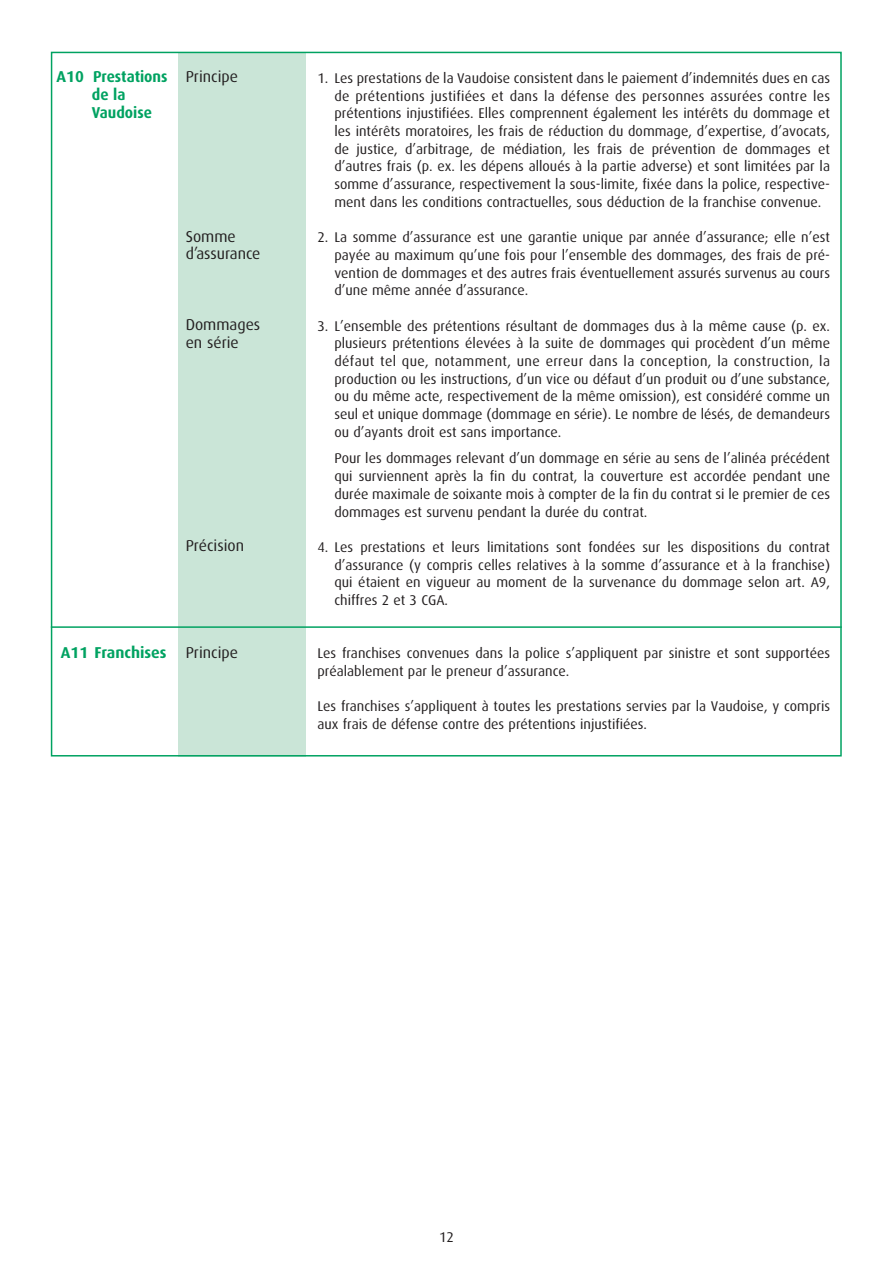
<style>
.page{position:relative;width:893px;height:1263px;background:#fff}
.page>*{position:absolute;margin:0;border:0;box-sizing:border-box;transform-origin:0 0}
.t1{font:15.75px/17.7px "Dax";color:#231f20}
.t2{font:700 15.75px/17.7px "Dax";color:#00a261}
.t3{font:14.1px/17.7px "Dax";color:#231f20;text-align:justify}
</style>
<div class="page">
<div style="left:178px;top:52px;width:128px;height:704px;background:#cae5d7"></div>
<hr style="left:51px;top:626px;width:791px;height:2px;background:#00a261">
<p class="t2" style="left:92px;top:69px;width:77px;text-indent:-35px">A10 Prestations de la<br>Vaudoise</p>
<p class="t1" style="left:186px;top:69px;width:54px">Principe</p>
<p class="t1" style="left:186px;top:228px;width:76px">Somme d’assurance</p>
<p class="t1" style="left:186px;top:317px;width:76px">Dommages en série</p>
<p class="t1" style="left:186px;top:538px;width:60px">Précision</p>
<p class="t2" style="left:61px;top:644px;width:107px">A11 Franchises</p>
<p class="t1" style="left:186px;top:644px;width:54px">Principe</p>
<p class="t3" style="left:334px;top:70px;width:497px;text-indent:-17px">1. Les prestations de la Vaudoise consistent dans le paiement d’indemnités dues en cas de prétentions justifiées et dans la défense des personnes assurées contre les prétentions injustifiées. Elles comprennent également les intérêts du dommage et les intérêts moratoires, les frais de réduction du dommage, d’expertise, d’avocats, de justice, d’arbitrage, de médiation, les frais de prévention de dommages et d’autres frais (p. ex. les dépens alloués à la partie adverse) et sont limitées par la somme d’assurance, respectivement la sous-limite, fixée dans la police, respective&shy;ment dans les conditions contractuelles, sous déduction de la franchise convenue.</p>
<p class="t3" style="left:334px;top:229px;width:497px;text-indent:-17px">2. La somme d’assurance est une garantie unique par année d’assurance; elle n’est payée au maximum qu’une fois pour l’ensemble des dommages, des frais de pré&shy;vention de dommages et des autres frais éventuellement assurés survenus au cours d’une même année d’assurance.</p>
<p class="t3" style="left:334px;top:318px;width:497px;text-indent:-17px">3. L’ensemble des prétentions résultant de dommages dus à la même cause (p. ex. plusieurs prétentions élevées à la suite de dommages qui procèdent d’un même défaut tel que, notamment, une erreur dans la conception, la construction, la production ou les instructions, d’un vice ou défaut d’un produit ou d’une substance, ou du même acte, respectivement de la même omission), est considéré comme un seul et unique dommage (dommage en série). Le nombre de lésés, de demandeurs ou d’ayants droit est sans importance.</p>
<p class="t3" style="left:334px;top:450px;width:497px">Pour les dommages relevant d’un dommage en série au sens de l’alinéa précédent qui surviennent après la fin du contrat, la couverture est accordée pendant une durée maximale de soixante mois à compter de la fin du contrat si le premier de ces dommages est survenu pendant la durée du contrat.</p>
<p class="t3" style="left:334px;top:539px;width:497px;text-indent:-17px">4. Les prestations et leurs limitations sont fondées sur les dispositions du contrat d’assurance (y compris celles relatives à la somme d’assurance et à la franchise) qui étaient en vigueur au moment de la survenance du dommage selon art. A9, chiffres 2 et 3 CGA.</p>
<p class="t3" style="left:317px;top:645px;width:514px">Les franchises convenues dans la police s’appliquent par sinistre et sont supportées préalablement par le preneur d’assurance.</p>
<p class="t3" style="left:317px;top:698px;width:514px">Les franchises s’appliquent à toutes les prestations servies par la Vaudoise, y compris aux frais de défense contre des prétentions injustifiées.</p>
<p class="t3" style="left:439px;top:1229px;width:16px">12</p>
</div>
